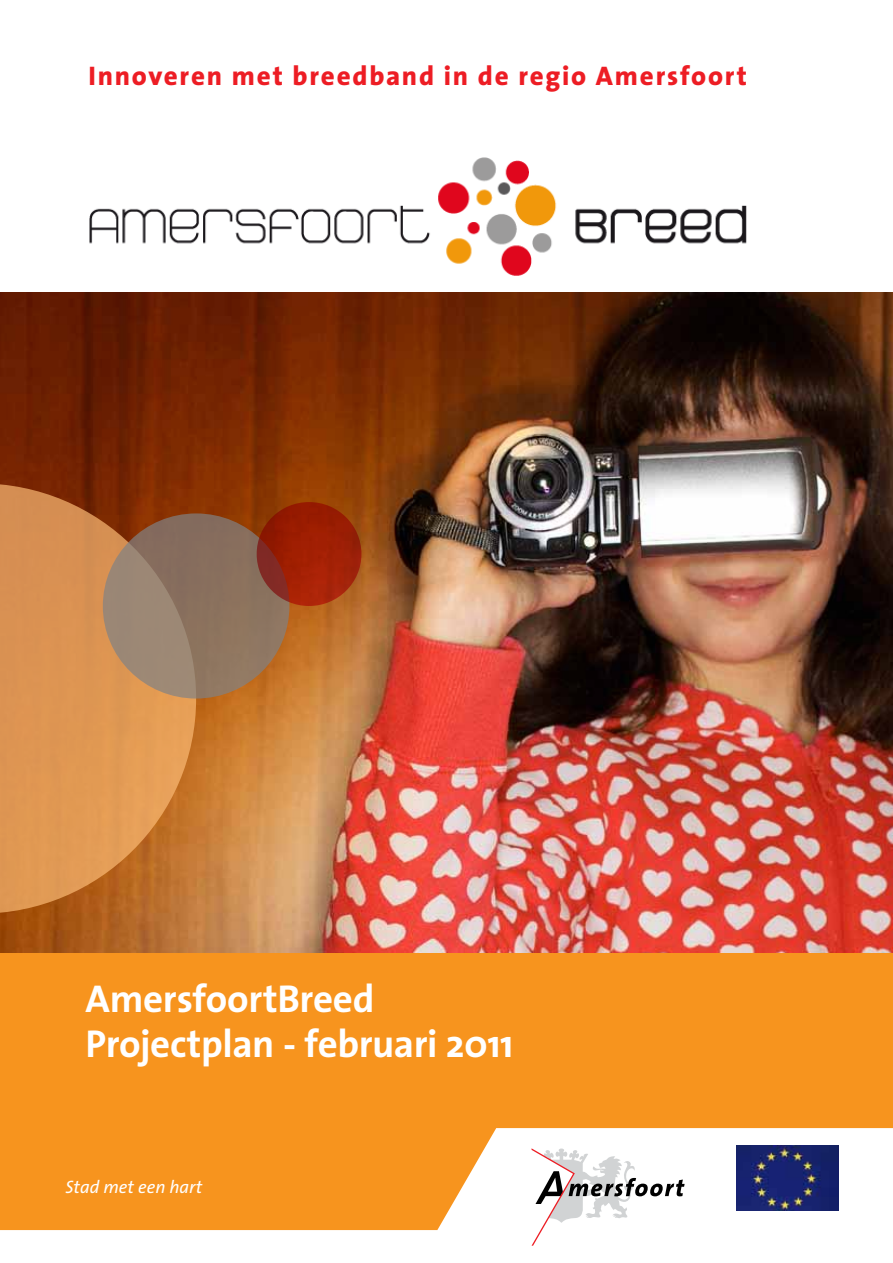
<style>
.page{position:relative;width:893px;height:1263px;background:#fff}
.page>*{position:absolute;margin:0;border:0;box-sizing:border-box;transform-origin:0 0}
.t1{font:700 39px/45px "The Sans";letter-spacing:-.01em;color:#fff}
.t2{font:800 27px "The Sans";letter-spacing:.065em;color:#ed1d24}
.t3{font:italic 18px "The Sans";color:#fff}
</style>
<div class="page">
<div style="left:0;top:948px;width:893px;height:315px;background:#f7941e"></div>
<svg style="left:0;top:1128px;width:893px;height:135px;fill:#fff"></svg>
<svg style="left:531px;top:1148px;width:154px;height:98px;background:#e3e1e1"></svg>
<img style="left:0;top:292px;width:893px;height:660px">
<img style="left:89px;top:157px;width:658px;height:119px">
<svg style="left:0;top:483px;width:196px;height:431px;background:#d18746"></svg>
<svg style="left:103px;top:513px;width:186px;height:185px;background:#907865"></svg>
<svg style="left:257px;top:502px;width:104px;height:104px;background:#9a2007"></svg>
<img style="left:736px;top:1145px;width:102px;height:66px">
<p class="t2" style="left:88px;top:53px;width:660px">Innoveren met breedband in de regio Amersfoort</p>
<h1 class="t1" style="left:86px;top:975px;width:429px">AmersfoortBreed<br>Projectplan - februari 2011</h1>
<p class="t3" style="left:65px;top:1172px;width:139px">Stad met een hart</p>
</div>
